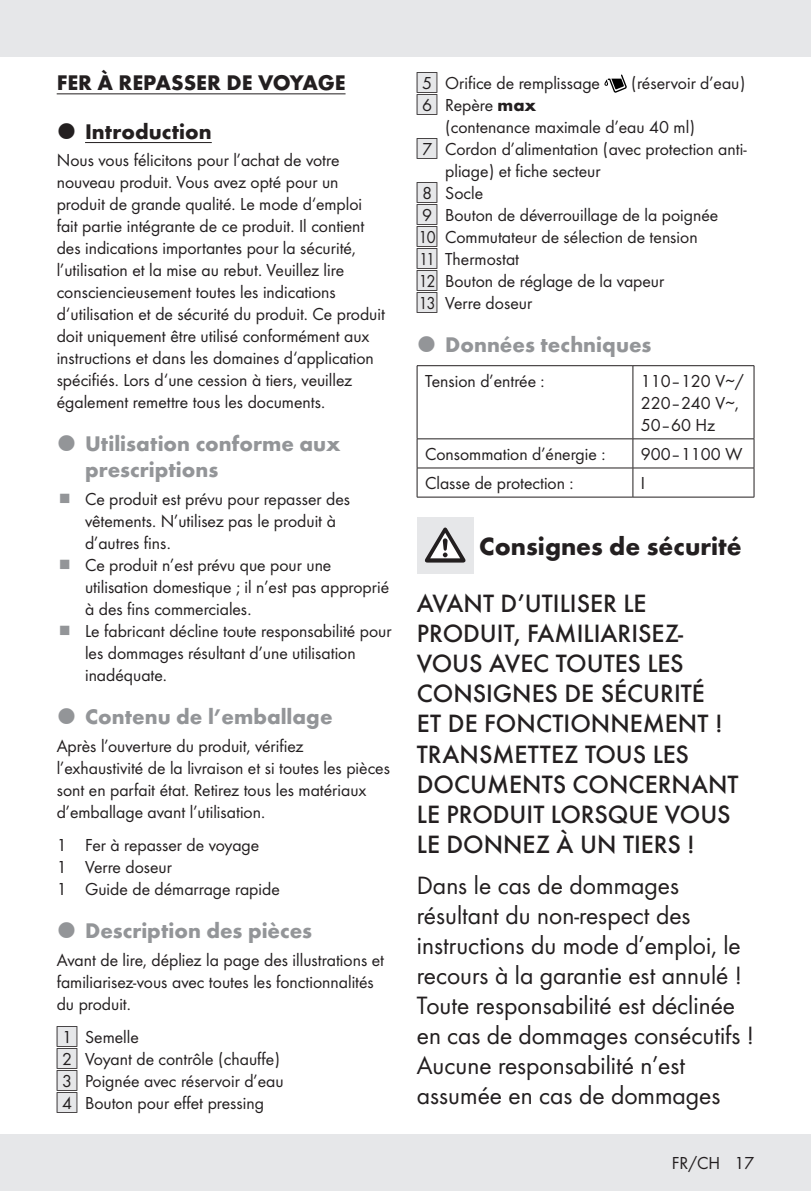
<style>
.page{position:relative;width:811px;height:1191px;background:#fff}
.page>*{position:absolute;margin:0;border:0;box-sizing:border-box;transform-origin:0 0}
.Body_SB{font:26px/30px "Futura Boo";color:#231f20}
.Body_SB-2{font:500 26px/30px "Futura";color:#231f20}
.Headline-01{font:700 26px "Futura";color:#231f20}
.t1{font:700 22px/26px "Futura";color:#939598}
.Product_Name{font:700 22px "Futura";color:#231f20}
.Body{font:18px/22px "Futura Boo";color:#231f20}
.Indent{font:18px/22px "Futura Boo";color:#231f20}
.Indent_SB{font:18px "Futura Boo";color:#231f20}
.s1{font-family:"IMP Lidl Num Box";font-size:15.8px;color:#e6e7e9}
.s2{font-family:"IMP Lidl Num Box";font-size:15.8px}
.s3{font-family:"Futura";font-weight:700}
</style>
<div class="page">
<div style="left:0;top:1134px;width:811px;height:57px;background:#e6e7e9"></div>
<div style="left:0;top:0;width:811px;height:57px;background:#e6e7e9"></div>
<hr style="left:57px;top:93px;width:288px;height:1px;background:#231f20">
<hr style="left:85px;top:142px;width:127px;height:1px;background:#231f20">
<svg style="left:604px;top:74px;width:23px;height:19px"></svg>
<hr style="left:417px;top:365px;width:216px;height:1px;background:#231f20">
<hr style="left:417px;top:366px;width:1px;height:72px;background:#231f20">
<hr style="left:633px;top:365px;width:121px;height:1px;background:#231f20">
<hr style="left:632px;top:366px;width:1px;height:72px;background:#231f20">
<hr style="left:753px;top:366px;width:1px;height:72px;background:#231f20">
<hr style="left:417px;top:438px;width:216px;height:1px;background:#231f20">
<hr style="left:633px;top:438px;width:121px;height:1px;background:#231f20">
<hr style="left:417px;top:467px;width:216px;height:1px;background:#231f20">
<svg style="left:417px;top:439px;width:1px;height:58px"></svg>
<hr style="left:633px;top:467px;width:121px;height:1px;background:#231f20">
<svg style="left:632px;top:439px;width:1px;height:58px"></svg>
<svg style="left:753px;top:439px;width:1px;height:58px"></svg>
<hr style="left:417px;top:497px;width:216px;height:1px;background:#231f20">
<hr style="left:633px;top:497px;width:121px;height:1px;background:#231f20">
<div style="left:417px;top:517px;width:56px;height:56px;background:#e6e7e9"></div>
<svg style="left:425px;top:527px;width:40px;height:35px"></svg>
<p class="Product_Name" style="left:57px;top:66px;width:290px">FER À REPASSER DE VOYAGE</p>
<p class="Product_Name" style="left:85px;top:115px;width:128px">Introduction</p>
<p class="Body" style="left:57px;top:148px;width:330px">Nous vous félicitons pour l’achat de votre nouveau produit. Vous avez opté pour un produit de grande qualité. Le mode d‘emploi fait partie intégrante de ce produit. Il contient des indications importantes pour la sécurité, l’utilisation et la mise au rebut. Veuillez lire consciencieusement toutes les indications d‘utilisation et de sécurité du produit. Ce produit doit uniquement être utilisé conformément aux instructions et dans les domaines d‘application spécifiés. Lors d‘une cession à tiers, veuillez également remettre tous les documents.</p>
<p class="t1" style="left:85px;top:429px;width:257px">Utilisation conforme aux prescriptions</p>
<p class="Body" style="left:85px;top:487px;width:266px">Ce produit est prévu pour repasser des vêtements. N’utilisez pas le produit à d’autres fins.</p>
<p class="Body" style="left:85px;top:553px;width:305px">Ce produit n’est prévu que pour une utilisation domestique ; il n’est pas approprié à des fins commerciales.</p>
<p class="Body" style="left:85px;top:619px;width:308px">Le fabricant décline toute responsabilité pour les dommages résultant d’une utilisation inadéquate.</p>
<p class="t1" style="left:85px;top:702px;width:249px">Contenu de l’emballage</p>
<p class="Body" style="left:57px;top:734px;width:335px">Après l’ouverture du produit, vérifiez l’exhaustivité de la livraison et si toutes les pièces sont en parfait état. Retirez tous les matériaux d’emballage avant l’utilisation.</p>
<p class="Indent_SB" style="left:57px;top:832px;width:204px">1 Fer à repasser de voyage</p>
<p class="Indent" style="left:57px;top:855px;width:117px">1 Verre doseur</p>
<p class="Indent" style="left:57px;top:877px;width:225px">1 Guide de démarrage rapide</p>
<p class="t1" style="left:85px;top:916px;width:229px">Description des pièces</p>
<p class="Body" style="left:57px;top:948px;width:329px">Avant de lire, dépliez la page des illustrations et familiarisez-vous avec toutes les fonctionnalités du produit.</p>
<p class="Indent_SB" style="left:57px;top:1025px;width:84px"><span class="s1">[</span><span class="s2">1]</span> Semelle</p>
<p class="Indent" style="left:57px;top:1047px;width:225px"><span class="s1">[</span><span class="s2">2]</span> Voyant de contrôle (chauffe)</p>
<p class="Indent" style="left:57px;top:1069px;width:228px"><span class="s1">[</span><span class="s2">3]</span> Poignée avec réservoir d’eau</p>
<p class="Indent" style="left:57px;top:1091px;width:209px"><span class="s1">[</span><span class="s2">4]</span> Bouton pour effet pressing</p>
<p class="Indent" style="left:417px;top:71px;width:185px"><span class="s1">[</span><span class="s2">5]</span> Orifice de remplissage</p>
<p class="Indent" style="left:631px;top:71px;width:116px">(réservoir d’eau)</p>
<p class="Indent" style="left:445px;top:93px;width:251px;text-indent:-28px"><span class="s1">[</span><span class="s2">6]</span> Repère <span class="s3">max<br></span>(contenance maximale d’eau 40 ml)</p>
<p class="Indent" style="left:445px;top:137px;width:303px;text-indent:-28px"><span class="s1">[</span><span class="s2">7]</span> Cordon d’alimentation (avec protection anti&shy;pliage) et fiche secteur</p>
<p class="Indent" style="left:417px;top:181px;width:68px"><span class="s1">[</span><span class="s2">8]</span> Socle</p>
<p class="Indent" style="left:417px;top:203px;width:303px"><span class="s1">[</span><span class="s2">9]</span> Bouton de déverrouillage de la poignée</p>
<p class="Indent" style="left:417px;top:225px;width:282px"><span class="s1">[</span><span class="s2">10]</span> Commutateur de sélection de tension</p>
<p class="Indent" style="left:417px;top:247px;width:104px"><span class="s1">[</span><span class="s2">11]</span> Thermostat</p>
<p class="Indent" style="left:417px;top:269px;width:249px"><span class="s1">[</span><span class="s2">12]</span> Bouton de réglage de la vapeur</p>
<p class="Indent" style="left:417px;top:291px;width:117px"><span class="s1">[</span><span class="s2">13]</span> Verre doseur</p>
<p class="t1" style="left:445px;top:330px;width:208px">Données techniques</p>
<p class="Body" style="left:425px;top:369px;width:121px">Tension d’entrée :</p>
<p class="Body" style="left:641px;top:369px;width:105px">110–120 V∼/<br>220–240 V∼,<br>50–60 Hz</p>
<p class="Body" style="left:425px;top:442px;width:182px">Consommation d’énergie :</p>
<p class="Body" style="left:641px;top:442px;width:103px">900–1100 W</p>
<p class="Body" style="left:425px;top:471px;width:150px">Classe de protection :</p>
<p class="Body" style="left:641px;top:471px;width:6px">I</p>
<p class="Headline-01" style="left:479px;top:527px;width:264px">Consignes de sécurité</p>
<p class="Body_SB-2" style="left:417px;top:587px;width:323px">AVANT D’UTILISER LE<br>PRODUIT, FAMILIARISEZ-<br>VOUS AVEC TOUTES LES<br>CONSIGNES DE SÉCURITÉ<br>ET DE FONCTIONNEMENT !<br>TRANSMETTEZ TOUS LES<br>DOCUMENTS CONCERNANT<br>LE PRODUIT LORSQUE VOUS<br>LE DONNEZ À UN TIERS !</p>
<p class="Body_SB" style="left:417px;top:869px;width:339px">Dans le cas de dommages résultant du non-respect des instructions du mode d’emploi, le recours à la garantie est annulé !<br>Toute responsabilité est déclinée en cas de dommages consécutifs !<br>Aucune responsabilité n’est assumée en cas de dommages</p>
<p class="Body" style="left:672px;top:1151px;width:84px">FR/CH 17</p>
</div>
